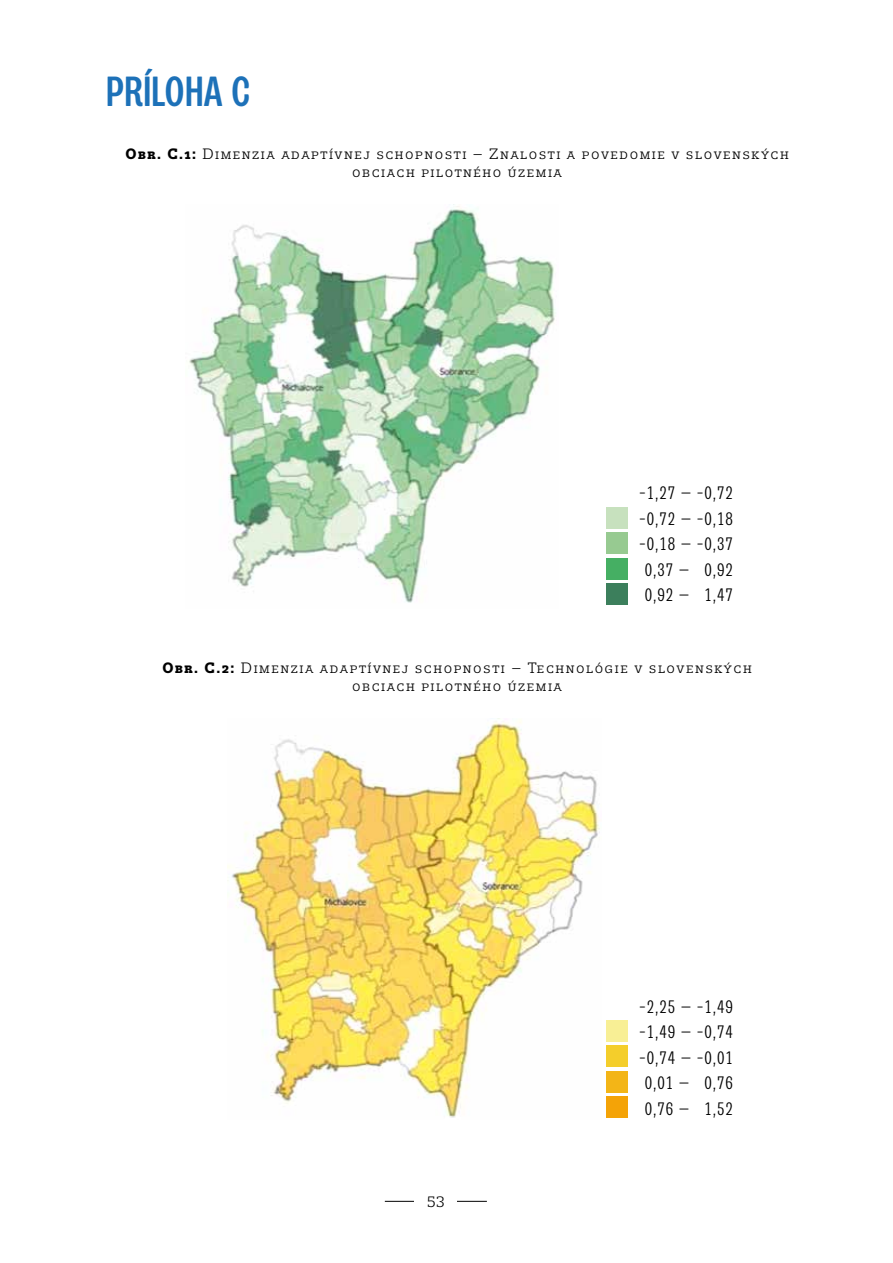
<style>
.page{position:relative;width:893px;height:1263px;background:#fff}
.page>*{position:absolute;margin:0;border:0;box-sizing:border-box;transform-origin:0 0}
.t1{font:700 42px "Trivia Grotesk N2";letter-spacing:.01em;color:#1d71b8}
.t2{font:18px/25.5px "Trivia Grotesk N2";letter-spacing:.05em;color:#000;text-align:center}
.t3{font:15px/18px "Trivia Slab";letter-spacing:.1em;color:#000;text-align:center}
.s1{font-weight:700}
</style>
<div class="page">
<hr style="left:385px;top:1201px;width:102px;height:1px;background:#000">
<div style="left:415px;top:1191px;width:42px;height:21px;background:#fff"></div>
<div style="left:606px;top:507px;width:21px;height:21px;background:#c7e1be"></div>
<div style="left:606px;top:532px;width:21px;height:22px;background:#97ca91"></div>
<div style="left:606px;top:558px;width:21px;height:21px;background:#45af63"></div>
<div style="left:606px;top:583px;width:21px;height:22px;background:#3c7f5c"></div>
<img style="left:189px;top:206px;width:367px;height:397px">
<div style="left:606px;top:1020px;width:21px;height:21px;background:#f8ef95"></div>
<div style="left:606px;top:1046px;width:21px;height:21px;background:#f4ce2b"></div>
<div style="left:606px;top:1071px;width:21px;height:21px;background:#f3b517"></div>
<div style="left:606px;top:1097px;width:21px;height:21px;background:#f4a307"></div>
<img style="left:228px;top:718px;width:372px;height:400px">
<h1 class="t1" style="left:106px;top:68px;width:145px">PRÍLOHA C</h1>
<p class="t3" style="left:125px;top:145px;width:665px"><span class="s1">Obr. C.1:</span> Dimenzia adaptívnej schopnosti – Znalosti a povedomie v slovenských obciach pilotného územia</p>
<p class="t2" style="left:639px;top:481px;width:95px">–1,27 — –0,72 –0,72 — –0,18 –0,18 — –0,37<br>0,37 — 0,92<br>0,92 — 1,47</p>
<p class="t3" style="left:162px;top:659px;width:591px"><span class="s1">Obr. C.2:</span> Dimenzia adaptívnej schopnosti – Technológie v slovenských obciach pilotného územia</p>
<p class="t3" style="left:427px;top:1193px;width:19px">53</p>
<p class="t2" style="left:639px;top:994px;width:95px">–2,25 — –1,49 –1,49 — –0,74 –0,74 — –0,01<br>0,01 — 0,76<br>0,76 — 1,52</p>
</div>
